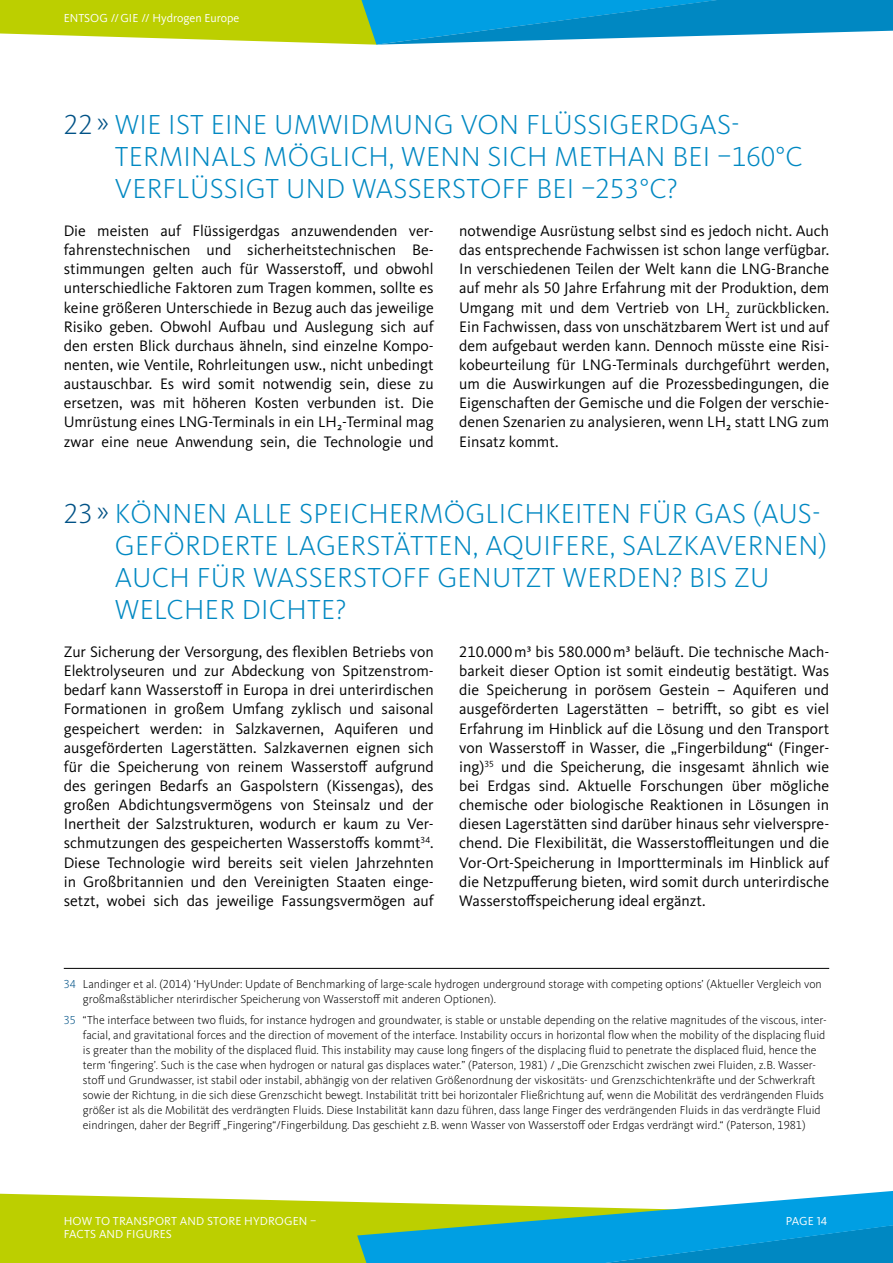
<style>
.page{position:relative;width:893px;height:1263px;background:#fff}
.page>*{position:absolute;margin:0;border:0;box-sizing:border-box;transform-origin:0 0}
._02_Head{font:300 28.5px/32px "Kievit Pro";letter-spacing:.01em;color:#0088c2}
._01_Copy{font:15.75px/19.2px "Kievit Pro";color:#000;text-align:justify}
._04_Fußnote{font:300 12px/15px "Kievit Pro";color:#000}
.t1{font:12px "Kievit Pro";letter-spacing:.005em;color:#fff}
.s1{color:#005286}
</style>
<div class="page">
<svg style="left:0;top:0;width:357px;height:45px;background:#c5d523"></svg>
<svg style="left:357px;top:0;width:19px;height:45px"></svg>
<svg style="left:376px;top:0;width:517px;height:45px"></svg>
<svg style="left:0;top:1193px;width:357px;height:70px;background:#c0d211"></svg>
<svg style="left:357px;top:1191px;width:536px;height:72px;fill:#009fe3"></svg>
<hr style="left:64px;top:968px;width:765px;height:1px;background:#000">
<p class="t1" style="left:64px;top:11px;width:177px">ENTSOG // GIE // Hydrogen Europe</p>
<p class="_02_Head" style="left:115px;top:108px;width:689px;text-indent:-51px"><span class="s1">22»</span> WIE IST EINE UMWIDMUNG VON FLÜSSIGERDGAS-<br>TERMINALS MÖGLICH, WENN SICH METHAN BEI –160°C<br>VERFLÜSSIGT UND WASSERSTOFF BEI –253°C?</p>
<p class="_01_Copy" style="left:64px;top:221px;width:371px">Die meisten auf Flüssigerdgas anzuwendenden ver&shy;fahrenstechnischen und sicherheitstechnischen Be&shy;stimmungen gelten auch für Wasserstoff, und obwohl unterschiedliche Faktoren zum Tragen kommen, sollte es keine größeren Unterschiede in Bezug auch das jeweilige Risiko geben. Obwohl Aufbau und Auslegung sich auf den ersten Blick durchaus ähneln, sind einzelne Kompo&shy;nenten, wie Ventile, Rohrleitungen usw., nicht unbedingt austauschbar. Es wird somit notwendig sein, diese zu ersetzen, was mit höheren Kosten verbunden ist. Die Umrüstung eines LNG-Terminals in ein LH₂-Terminal mag zwar eine neue Anwendung sein, die Technologie und</p>
<p class="_01_Copy" style="left:459px;top:221px;width:371px">notwendige Ausrüstung selbst sind es jedoch nicht. Auch das entsprechende Fachwissen ist schon lange verfügbar.<br>In verschiedenen Teilen der Welt kann die LNG-Branche auf mehr als 50 Jahre Erfahrung mit der Produktion, dem Umgang mit und dem Vertrieb von LH<sub>2</sub> zurückblicken.<br>Ein Fachwissen, dass von unschätzbarem Wert ist und auf dem aufgebaut werden kann. Dennoch müsste eine Risi&shy;kobeurteilung für LNG-Terminals durchgeführt werden, um die Auswirkungen auf die Prozessbedingungen, die Eigenschaften der Gemische und die Folgen der verschie&shy;denen Szenarien zu analysieren, wenn LH₂ statt LNG zum Einsatz kommt.</p>
<p class="_02_Head" style="left:115px;top:497px;width:714px;text-indent:-51px"><span class="s1">23»</span> KÖNNEN ALLE SPEICHERMÖGLICHKEITEN FÜR GAS (AUS-GEFÖRDERTE LAGERSTÄTTEN, AQUIFERE, SALZKAVERNEN)<br>AUCH FÜR WASSERSTOFF GENUTZT WERDEN? BIS ZU WELCHER DICHTE?</p>
<p class="_01_Copy" style="left:64px;top:642px;width:371px">Zur Sicherung der Versorgung, des flexiblen Betriebs von Elektrolyseuren und zur Abdeckung von Spitzenstrom&shy;bedarf kann Wasserstoff in Europa in drei unterirdischen Formationen in großem Umfang zyklisch und saisonal gespeichert werden: in Salzkavernen, Aquiferen und ausgeförderten Lagerstätten. Salzkavernen eignen sich für die Speicherung von reinem Wasserstoff aufgrund des geringen Bedarfs an Gaspolstern (Kissengas), des großen Abdichtungsvermögens von Steinsalz und der Inertheit der Salzstrukturen, wodurch er kaum zu Ver&shy;schmutzungen des gespeicherten Wasserstoffs kommt<sup>34</sup>.<br>Diese Technologie wird bereits seit vielen Jahrzehnten in Großbritannien und den Vereinigten Staaten einge&shy;setzt, wobei sich das jeweilige Fassungsvermögen auf</p>
<p class="_01_Copy" style="left:459px;top:642px;width:371px">210.000m³ bis 580.000m³ beläuft. Die technische Mach&shy;barkeit dieser Option ist somit eindeutig bestätigt. Was die Speicherung in porösem Gestein – Aquiferen und ausgeförderten Lagerstätten – betrifft, so gibt es viel Erfahrung im Hinblick auf die Lösung und den Transport von Wasserstoff in Wasser, die „Fingerbildung“ (Finger&shy;ing)<sup>35</sup> und die Speicherung, die insgesamt ähnlich wie bei Erdgas sind. Aktuelle Forschungen über mögliche chemische oder biologische Reaktionen in Lösungen in diesen Lagerstätten sind darüber hinaus sehr vielverspre&shy;chend. Die Flexibilität, die Wasserstoffleitungen und die Vor-Ort-Speicherung in Importterminals im Hinblick auf die Netzpufferung bieten, wird somit durch unterirdische Wasserstoffspeicherung ideal ergänzt.</p>
<p class="_04_Fußnote" style="left:83px;top:976px;width:740px;text-indent:-19px"><span class="s1">34</span> Landinger et al. (2014) ‘HyUnder: Update of Benchmarking of large-scale hydrogen underground storage with competing options’ (Aktueller Vergleich von großmaßstäblicher nterirdischer Speicherung von Wasserstoff mit anderen Optionen).</p>
<p class="_04_Fußnote" style="left:83px;top:1012px;width:745px;text-indent:-19px"><span class="s1">35</span> “The interface between two fluids, for instance hydrogen and groundwater, is stable or unstable depending on the relative magnitudes of the viscous, inter&shy;facial, and gravitational forces and the direction of movement of the interface. Instability occurs in horizontal flow when the mobility of the displacing fluid is greater than the mobility of the displaced fluid. This instability may cause long fingers of the displacing fluid to penetrate the displaced fluid, hence the term ‘fingering’. Such is the case when hydrogen or natural gas displaces water.” (Paterson, 1981) / „Die Grenzschicht zwischen zwei Fluiden, z.B. Wasser&shy;stoff und Grundwasser, ist stabil oder instabil, abhängig von der relativen Größenordnung der viskositäts- und Grenzschichtenkräfte und der Schwerkraft sowie der Richtung, in die sich diese Grenzschicht bewegt. Instabilität tritt bei horizontaler Fließrichtung auf, wenn die Mobilität des verdrängenden Fluids größer ist als die Mobilität des verdrängten Fluids. Diese Instabilität kann dazu führen, dass lange Finger des verdrängenden Fluids in das verdrängte Fluid eindringen, daher der Begriff „Fingering“/Fingerbildung. Das geschieht z.B. wenn Wasser von Wasserstoff oder Erdgas verdrängt wird.“ (Paterson, 1981)</p>
<p class="t1" style="left:64px;top:1213px;width:254px">HOW TO TRANSPORT AND STORE HYDROGEN –</p>
<p class="t1" style="left:786px;top:1213px;width:43px">PAGE 14</p>
<p class="t1" style="left:64px;top:1227px;width:110px">FACTS AND FIGURES</p>
</div>
